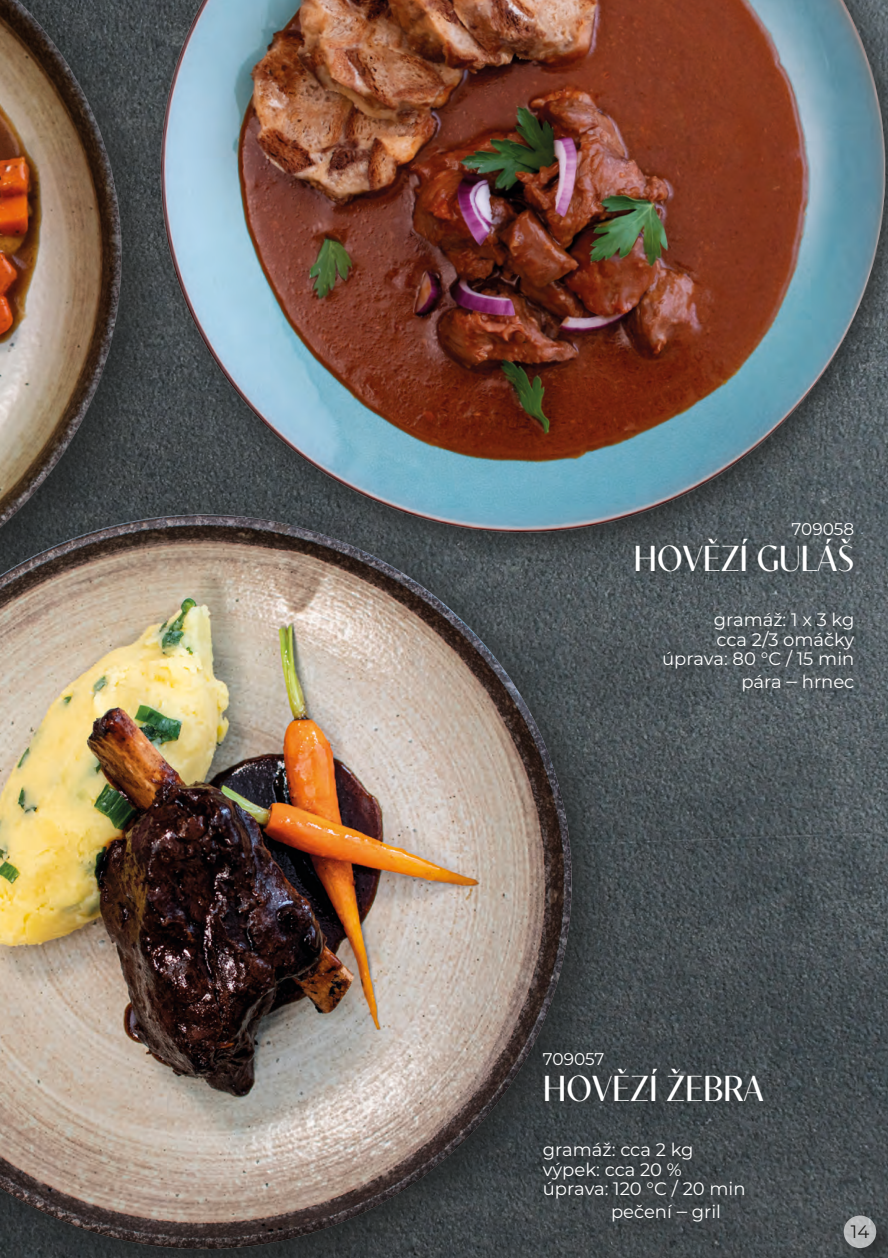
<style>
.page{position:relative;width:888px;height:1258px;background:#fff}
.page>*{position:absolute;margin:0;border:0;box-sizing:border-box;transform-origin:0 0}
.t1{font:500 36px "Contralto";color:#fff}
.t2{font:18px/19.5px "Montserrat";color:#fff;text-align:right}
.t3{font:18px "Montserrat";color:#1d1d1b}
.t4{font:16.95px "Montserrat";color:#fff}
.s1{font-size:21px}
</style>
<div class="page">
<img style="left:624px;top:603px;width:264px;height:655px">
<img style="left:0;top:0;width:104px;height:483px">
<img style="left:0;top:483px;width:624px;height:775px">
<img style="left:104px;top:0;width:784px;height:603px">
<div style="left:625px;top:511px;width:245px;height:195px;background:#1d1d1b;opacity:.75"></div>
<div style="left:533px;top:1042px;width:246px;height:195px;background:#1d1d1b;opacity:.75"></div>
<div style="left:846px;top:1218px;width:42px;height:40px;background:#1d1d1b;opacity:.75"></div>
<div style="left:844px;top:1215px;width:32px;height:33px;background:#b9bbbc;border-radius:50%"></div>
<p class="t4" style="left:792px;top:517px;width:64px">709058</p>
<p class="t1" style="left:633px;top:531px;width:222px">HOVĚZÍ GULÁŠ</p>
<p class="t2" style="left:714px;top:609px;width:142px">gramáž: 1 x 3 kg</p>
<p class="t2" style="left:662px;top:629px;width:194px">cca 2/3 omáčky úprava: 80 °C / 15 min</p>
<p class="t2" style="left:741px;top:671px;width:114px">pára <span class="s1">–</span> hrnec</p>
<p class="t4" style="left:543px;top:1047px;width:63px">709057</p>
<p class="t1" style="left:543px;top:1061px;width:222px">HOVĚZÍ ŽEBRA</p>
<p class="t2" style="left:543px;top:1139px;width:152px">gramáž: cca 2 kg</p>
<p class="t2" style="left:543px;top:1159px;width:140px">výpek: cca 20 %</p>
<p class="t2" style="left:611px;top:1177px;width:136px;line-height:22.5px;text-align:left;text-indent:-68px">úprava: 120 °C / 20 min pečení <span class="s1">–</span> gril</p>
<p class="t3" style="left:851px;top:1219px;width:20px">14</p>
</div>
